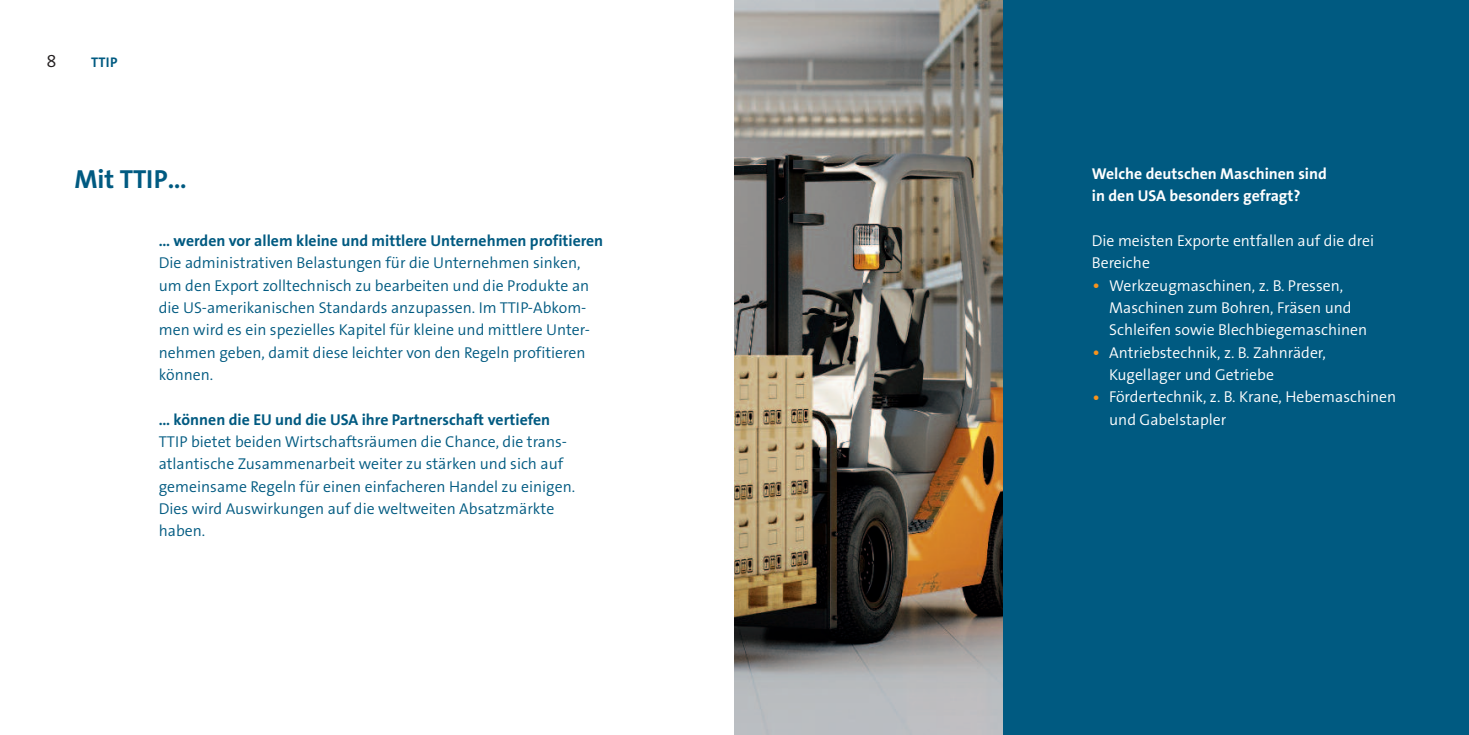
<style>
.page{position:relative;width:1469px;height:735px;background:#fff}
.page>*{position:absolute;margin:0;border:0;box-sizing:border-box;transform-origin:0 0}
.t1{font:700 26.25px "The Sans B7";color:#005a81}
.t2{font:300 18.38px "The Sans B4";color:#231f20}
.t3{font:300 15.75px/22.4px "The Sans B4";color:#005a81}
.t4{font:300 15.75px/22.4px "The Sans B4";color:#fff}
.t5{font:700 15.75px "The Sans B7";color:#005a81}
.t6{font:700 15.75px/22.4px "The Sans B7";color:#fff}
.t7{font:700 14px "The Sans B7";color:#005a81}
.s1{font-size:21px;color:#f7931d}
</style>
<div class="page">
<div style="left:734px;top:0;width:734px;height:734px;background:#005a81"></div>
<img style="left:734px;top:0;width:268px;height:734px">
<p class="t2" style="left:46px;top:51px;width:12px">8</p>
<p class="t7" style="left:91px;top:55px;width:28px">TTIP</p>
<h1 class="t1" style="left:74px;top:165px;width:114px">Mit TTIP…</h1>
<p class="t5" style="left:159px;top:232px;width:446px">… werden vor allem kleine und mittlere Unternehmen profitieren</p>
<p class="t3" style="left:159px;top:252px;width:432px">Die administrativen Belastungen für die Unternehmen sinken, um den Export zolltechnisch zu bearbeiten und die Produkte an die US-amerikanischen Standards anzupassen. Im TTIP-Abkom&shy;men wird es ein spezielles Kapitel für kleine und mittlere Unter&shy;nehmen geben, damit diese leichter von den Regeln profitieren können.</p>
<p class="t5" style="left:159px;top:411px;width:393px">… können die EU und die USA ihre Partnerschaft vertiefen</p>
<p class="t3" style="left:159px;top:430px;width:418px">TTIP bietet beiden Wirtschaftsräumen die Chance, die trans&shy;atlantische Zusammenarbeit weiter zu stärken und sich auf gemeinsame Regeln für einen einfacheren Handel zu einigen.<br>Dies wird Auswirkungen auf die weltweiten Absatzmärkte haben.</p>
<p class="t6" style="left:1091px;top:162px;width:237px">Welche deutschen Maschinen sind in den USA besonders gefragt?</p>
<p class="t4" style="left:1091px;top:230px;width:284px">Die meisten Exporte entfallen auf die drei<br>Bereiche</p>
<p class="t4" style="left:1109px;top:274px;width:260px;text-indent:-17px"><span class="s1">•</span> Werkzeugmaschinen, z. B. Pressen,<br>Maschinen zum Bohren, Fräsen und<br>Schleifen sowie Blechbiegemaschinen</p>
<p class="t4" style="left:1109px;top:341px;width:218px;text-indent:-17px"><span class="s1">•</span> Antriebstechnik, z. B. Zahnräder,<br>Kugellager und Getriebe</p>
<p class="t4" style="left:1109px;top:386px;width:289px;text-indent:-17px"><span class="s1">•</span> Fördertechnik, z. B. Krane, Hebemaschinen und Gabelstapler</p>
</div>
